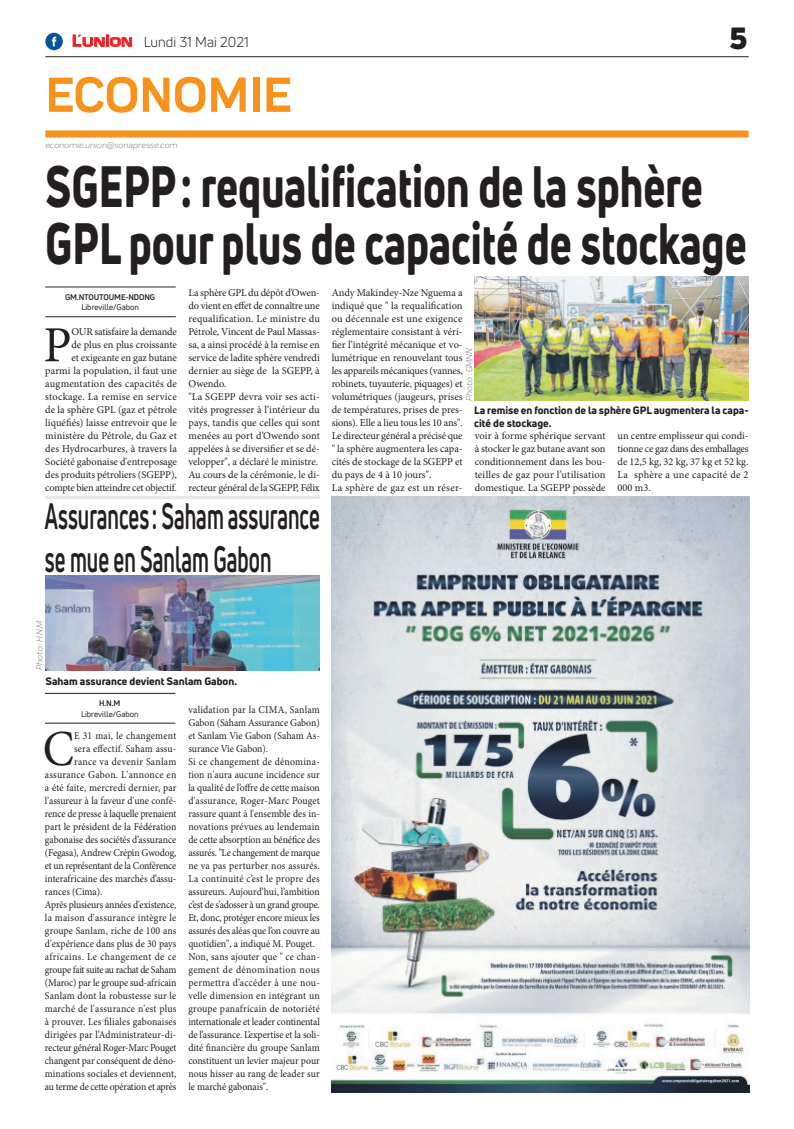
<style>
.page{position:relative;width:794px;height:1129px;background:#fff}
.page>*{position:absolute;margin:0;border:0;box-sizing:border-box;transform-origin:0 0}
.t1{font:800 57px/57px "Uni Neue";color:#231f20;scale:.73 1}
.t2{font:700 51px "Praktika";color:#f7931d}
.t3{font:50.5px "Minion Pro";color:#231f20}
.t4{font:50.5px "Minion Pro";color:#231f20;scale:.93 1}
.t5{font:700 36px/43.2px "Uni Neue";color:#231f20;scale:.57 1}
.t6{font:900 30px "Uni Neue";color:#231f20}
.t7{font:14px "Uni Neue";color:#231f20}
.t8{font:10.5px/13px "Minion Pro";color:#231f20}
.t9{font:10.5px/13px "Minion Pro";color:#231f20;scale:.93 1}
.t10{font:800 10.5px/12.6px "Uni Neue";color:#231f20}
.t11{font:10.5px "Minion Pro";letter-spacing:.02em;color:#231f20;scale:.93 1}
.t12{font:10.5px "Minion Pro";letter-spacing:.025em;color:#231f20;scale:.93 1}
.t13{font:10.5px "Minion Pro";letter-spacing:-.02em;color:#231f20;scale:.93 1}
.t14{font:10.5px "Minion Pro";letter-spacing:-.03em;color:#231f20;scale:.93 1}
.t15{font:10.5px "Minion Pro";letter-spacing:.04em;color:#231f20;scale:.93 1}
.t16{font:10.5px "Minion Pro";letter-spacing:.03em;color:#231f20;scale:.93 1}
.t17{font:italic 9px "Praktika";color:#818386}
.t18{font:8px "Uni Neue";color:#231f20}
.t19{font:700 8px "Uni Neue";letter-spacing:-.02em;color:#231f20}
.s1{font-family:"Eurostile";font-weight:600;font-size:15px;color:#ee1d23}
.s2{font-family:"Eurostile";font-weight:600;font-size:11.4px;color:#ee1d23}
</style>
<div class="page">
<div style="left:45px;top:130px;width:703px;height:7px;background:#f7931d"></div>
<hr style="left:45px;top:56px;width:703px;height:1px;background:#231f20">
<svg style="left:72px;top:34px;width:60px;height:13px"></svg>
<div style="left:45px;top:33px;width:18px;height:17px;background:#08549e;border-radius:50%"></div>
<svg style="left:52px;top:37px;width:4px;height:9px"></svg>
<img style="left:331px;top:496px;width:418px;height:595px">
<hr style="left:45px;top:316px;width:131px;height:1px;background:#231f20">
<hr style="left:45px;top:287px;width:131px;height:1px;background:#231f20">
<img style="left:474px;top:276px;width:274px;height:124px">
<hr style="left:45px;top:722px;width:130px;height:1px;background:#231f20">
<hr style="left:45px;top:693px;width:130px;height:1px;background:#231f20">
<img style="left:45px;top:575px;width:275px;height:95px">
<hr style="left:45px;top:496px;width:275px;height:3px;background:#e7e8e2">
<h3 class="t7" style="left:72px;top:33px;width:178px"><span class="s1">L</span><span class="s2">UNION</span> Lundi 31 Mai 2021</h3>
<h2 class="t2" style="left:45px;top:54px;width:248px">ECONOMIE</h2>
<p class="t17" style="left:45px;top:139px;width:134px">economie.union@sonapresse.com</p>
<h3 class="t6" style="left:729px;top:17px;width:19px">5</h3>
<h1 class="t1" style="left:45px;top:157px;width:962px">SGEPP: requalification de la sphère<br>GPL pour plus de capacité de stockage</h1>
<p class="t19" style="left:65px;top:292px;width:91px">GM.NTOUTOUME-NDONG</p>
<p class="t18" style="left:81px;top:302px;width:59px">Libreville/Gabon</p>
<p class="t8" style="left:188px;top:286px;width:133px">La sphère GPL du dépôt d’Owen&shy;do vient en effet de connaître une requalification. Le ministre du<br>Pétrole, Vincent de Paul Massas&shy;sa, a ainsi procédé à la remise en service de ladite sphère vendredi dernier au siège de la SGEPP, à<br>Owendo.<br>"La SGEPP devra voir ses acti&shy;vités progresser à l’intérieur du pays, tandis que celles qui sont menées au port d’Owendo sont appelées à se diversifier et se dé&shy;velopper", a déclaré le ministre.<br>Au cours de la cérémonie, le di&shy;recteur général de la SGEPP, Félix</p>
<p class="t8" style="left:332px;top:286px;width:133px">Andy Makindey-Nze Nguema a indiqué que " la requalification ou décennale est une exigence réglementaire consistant à véri&shy;fier l’intégrité mécanique et vo&shy;lumétrique en renouvelant tous les appareils mécaniques (vannes, robinets, tuyauterie, piquages) et volumétriques (jaugeurs, prises de températures, prises de pres&shy;sions). Elle a lieu tous les 10 ans".<br>Le directeur général a précisé que " la sphère augmentera les capa&shy;cités de stockage de la SGEPP et du pays de 4 à 10 jours".<br>La sphère de gaz est un réser-</p>
<p class="t8" style="left:45px;top:325px;width:133px;text-align:right">OUR satisfaire la demande<br>de plus en plus croissante<br>et exigeante en gaz butane parmi la population, il faut une augmentation des capacités de stockage. La remise en service de la sphère GPL (gaz et pétrole liquéfiés) laisse entrevoir que le ministère du Pétrole, du Gaz et des Hydrocarbures, à travers la<br>Société gabonaise d'entreposage des produits pétroliers (SGEPP), compte bien atteindre cet objectif.</p>
<h3 class="t3" style="left:43px;top:311px;width:30px">P</h3>
<p class="t17" style="left:462px;top:400px;width:54px;rotate:-90deg">Photo : GMNN</p>
<p class="t10" style="left:474px;top:404px;width:276px">La remise en fonction de la sphère GPL augmentera la capa&shy;cité de stockage.</p>
<p class="t8" style="left:475px;top:429px;width:132px;text-align:justify">voir à forme sphérique servant à stocker le gaz butane avant son conditionnement dans les bou&shy;teilles de gaz pour l’utilisation domestique. La SGEPP possède</p>
<p class="t8" style="left:617px;top:429px;width:132px;text-align:justify">un centre emplisseur qui condi&shy;tionne ce gaz dans des emballages de 12,5 kg, 32 kg, 37 kg et 52 kg.<br>La sphère a une capacité de 2<br>000 m3.</p>
<h3 class="t5" style="left:45px;top:494px;width:484px">Assurances : Saham assurance se mue en Sanlam Gabon</h3>
<p class="t17" style="left:33px;top:670px;width:51px;rotate:-90deg">Photo : H.N.M</p>
<p class="t10" style="left:45px;top:674px;width:193px">Saham assurance devient Sanlam Gabon.</p>
<p class="t19" style="left:99px;top:698px;width:23px">H.N.M</p>
<p class="t18" style="left:81px;top:708px;width:59px">Libreville/Gabon</p>
<h3 class="t4" style="left:43px;top:714px;width:35px">C</h3>
<p class="t12" style="left:74px;top:728px;width:111px">E 31 mai, le changement</p>
<p class="t11" style="left:74px;top:741px;width:111px">sera effectif. Saham assu-</p>
<p class="t16" style="left:74px;top:754px;width:111px">rance va devenir Sanlam</p>
<p class="t12" style="left:45px;top:767px;width:143px">assurance Gabon. L'annonce en</p>
<p class="t11" style="left:45px;top:780px;width:143px">a été faite, mercredi dernier, par</p>
<p class="t9" style="left:45px;top:793px;width:143px">l'assureur à la faveur d'une confé-</p>
<p class="t9" style="left:45px;top:806px;width:143px">rence de presse à laquelle prenaient</p>
<p class="t9" style="left:45px;top:819px;width:143px">part le président de la Fédération</p>
<p class="t9" style="left:45px;top:832px;width:143px">gabonaise des sociétés d’assurance</p>
<p class="t9" style="left:45px;top:845px;width:143px">(Fegasa), Andrew Crépin Gwodog,</p>
<p class="t13" style="left:45px;top:858px;width:143px">et un représentant de la Conférence</p>
<p class="t9" style="left:45px;top:871px;width:143px">interafricaine des marchés d’assu-</p>
<p class="t9" style="left:45px;top:884px;width:63px">rances (Cima).</p>
<p class="t9" style="left:45px;top:897px;width:143px">Après plusieurs années d'existence,</p>
<p class="t12" style="left:45px;top:910px;width:143px">la maison d'assurance intègre le</p>
<p class="t9" style="left:45px;top:923px;width:143px">groupe Sanlam, riche de 100 ans</p>
<p class="t9" style="left:45px;top:936px;width:143px">d'expérience dans plus de 30 pays</p>
<p class="t15" style="left:45px;top:949px;width:143px">africains. Le changement de ce</p>
<p class="t14" style="left:45px;top:962px;width:143px">groupe fait suite au rachat de Saham</p>
<p class="t9" style="left:45px;top:975px;width:143px">(Maroc) par le groupe sud-africain</p>
<p class="t9" style="left:45px;top:988px;width:143px">Sanlam dont la robustesse sur le</p>
<p class="t11" style="left:45px;top:1001px;width:143px">marché de l'assurance n'est plus</p>
<p class="t9" style="left:45px;top:1014px;width:143px">à prouver. Les filiales gabonaises</p>
<p class="t9" style="left:45px;top:1027px;width:143px">dirigées par l’Administrateur-di-</p>
<p class="t9" style="left:45px;top:1040px;width:143px">recteur général Roger-Marc Pouget</p>
<p class="t9" style="left:45px;top:1053px;width:143px">changent par conséquent de déno-</p>
<p class="t9" style="left:45px;top:1066px;width:143px">minations sociales et deviennent,</p>
<p class="t9" style="left:45px;top:1079px;width:143px">au terme de cette opération et après</p>
<p class="t9" style="left:188px;top:702px;width:143px">validation par la CIMA, Sanlam<br>Gabon (Saham Assurance Gabon) et Sanlam Vie Gabon (Saham As&shy;surance Vie Gabon).<br>Si ce changement de dénomina&shy;tion n'aura aucune incidence sur la qualité de l’offre de cette maison d'assurance, Roger-Marc Pouget rassure quant à l'ensemble des in&shy;novations prévues au lendemain de cette absorption au bénéfice des assurés. "Le changement de marque ne va pas perturber nos assurés.<br>La continuité c’est le propre des assureurs. Aujourd’hui, l’ambition c’est de s’adosser à un grand groupe.<br>Et, donc, protéger encore mieux les assurés des aléas que l’on couvre au quotidien", a indiqué M. Pouget.<br>Non, sans ajouter que " ce chan&shy;gement de dénomination nous permettra d’accéder à une nou&shy;velle dimension en intégrant un groupe panafricain de notoriété internationale et leader continental de l’assurance. L’expertise et la soli&shy;dité financière du groupe Sanlam constituent un levier majeur pour nous hisser au rang de leader sur le marché gabonais".</p>
</div>
